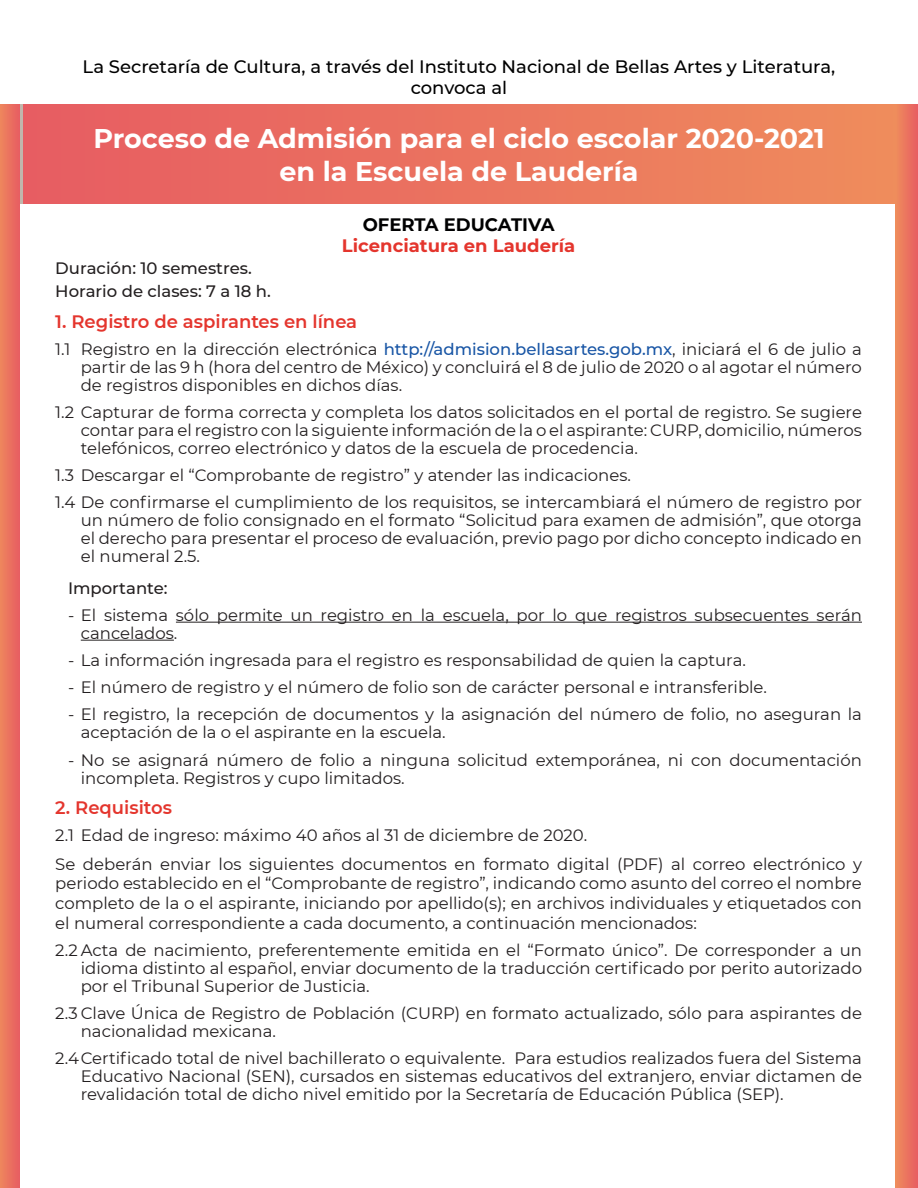
<style>
.page{position:relative;width:918px;height:1188px;background:#fff}
.page>*{position:absolute;margin:0;border:0;box-sizing:border-box;transform-origin:0 0}
.t1{font:700 27px "Montserrat";color:#fff}
.t2{font:500 18px "Montserrat";color:#000001}
.t3{font:600 18px "Montserrat";color:#e4352d}
.t4{font:700 18px "Montserrat";color:#e4352d}
.t5{font:700 18px "Montserrat";color:#000001}
.Body_Text{font:16.5px/18px "Montserrat";color:#231f20;text-align:justify}
.Body_Text-2{font:500 16.5px "Montserrat";color:#231f20}
.s1{font-weight:500;color:#1855a5}
</style>
<div class="page">
<div style="left:896px;top:104px;width:22px;height:1083px;background:linear-gradient(to right,#ee8b5c,#e75f62)"></div>
<div style="left:19px;top:105px;width:877px;height:99px;background:linear-gradient(to right,#e65c63,#ef8b5c)"></div>
<div style="left:0;top:104px;width:20px;height:1083px;background:linear-gradient(to right,#ee865d,#e75f62)"></div>
<hr style="left:176px;top:622px;width:686px;height:1px;background:#231f20">
<hr style="left:81px;top:640px;width:93px;height:1px;background:#231f20">
<p class="t2" style="left:83px;top:54px;width:754px">La Secretaría de Cultura, a través del Instituto Nacional de Bellas Artes y Literatura,</p>
<p class="t2" style="left:411px;top:75px;width:98px">convoca al</p>
<p class="t1" style="left:93px;top:119px;width:733px">Proceso de Admisión para el ciclo escolar 2020-2021</p>
<p class="t1" style="left:279px;top:152px;width:361px">en la Escuela de Laudería</p>
<p class="t5" style="left:363px;top:211px;width:193px">OFERTA EDUCATIVA</p>
<p class="t4" style="left:342px;top:232px;width:235px">Licenciatura en Laudería</p>
<p class="Body_Text-2" style="left:55px;top:257px;width:198px">Duración: 10 semestres.</p>
<p class="Body_Text-2" style="left:55px;top:280px;width:217px">Horario de clases: 7 a 18 h.</p>
<p class="t3" style="left:55px;top:308px;width:303px">1. Registro de aspirantes en línea</p>
<p class="Body_Text" style="left:81px;top:339px;width:783px;text-indent:-26px">1.1 Registro en la dirección electrónica <span class="s1">http://admision.bellasartes.gob.mx</span>, iniciará el 6 de julio a partir de las 9 h (hora del centro de México) y concluirá el 8 de julio de 2020 o al agotar el número de registros disponibles en dichos días.</p>
<p class="Body_Text" style="left:81px;top:402px;width:783px;text-indent:-26px">1.2 Capturar de forma correcta y completa los datos solicitados en el portal de registro. Se sugiere contar para el registro con la siguiente información de la o el aspirante: CURP, domicilio, números telefónicos, correo electrónico y datos de la escuela de procedencia.</p>
<p class="Body_Text" style="left:55px;top:466px;width:577px">1.3 Descargar el “Comprobante de registro” y atender las indicaciones.</p>
<p class="Body_Text" style="left:81px;top:493px;width:783px;text-indent:-26px">1.4 De confirmarse el cumplimiento de los requisitos, se intercambiará el número de registro por un número de folio consignado en el formato “Solicitud para examen de admisión”, que otorga el derecho para presentar el proceso de evaluación, previo pago por dicho concepto indicado en el numeral 2.5.</p>
<p class="Body_Text-2" style="left:68px;top:576px;width:101px">Importante:</p>
<p class="Body_Text" style="left:81px;top:605px;width:783px;text-indent:-13px">- El sistema sólo permite un registro en la escuela, por lo que registros subsecuentes serán cancelados.</p>
<p class="Body_Text" style="left:68px;top:651px;width:679px">- La información ingresada para el registro es responsabilidad de quien la captura.</p>
<p class="Body_Text" style="left:68px;top:678px;width:701px">- El número de registro y el número de folio son de carácter personal e intransferible.</p>
<p class="Body_Text" style="left:81px;top:705px;width:783px;text-indent:-13px">- El registro, la recepción de documentos y la asignación del número de folio, no aseguran la aceptación de la o el aspirante en la escuela.</p>
<p class="Body_Text" style="left:81px;top:750px;width:783px;text-indent:-13px">- No se asignará número de folio a ninguna solicitud extemporánea, ni con documentación incompleta. Registros y cupo limitados.</p>
<p class="t3" style="left:55px;top:794px;width:118px">2. Requisitos</p>
<p class="Body_Text" style="left:55px;top:825px;width:533px">2.1 Edad de ingreso: máximo 40 años al 31 de diciembre de 2020.</p>
<p class="Body_Text" style="left:55px;top:853px;width:808px;line-height:19.8px">Se deberán enviar los siguientes documentos en formato digital (PDF) al correo electrónico y periodo establecido en el “Comprobante de registro”, indicando como asunto del correo el nombre completo de la o el aspirante, iniciando por apellido(s); en archivos individuales y etiquetados con el numeral correspondiente a cada documento, a continuación mencionados:</p>
<p class="Body_Text" style="left:81px;top:941px;width:783px;text-indent:-26px">2.2 Acta de nacimiento, preferentemente emitida en el “Formato único”. De corresponder a un idioma distinto al español, enviar documento de la traducción certificado por perito autorizado por el Tribunal Superior de Justicia.</p>
<p class="Body_Text" style="left:81px;top:1004px;width:783px;text-indent:-26px">2.3 Clave Única de Registro de Población (CURP) en formato actualizado, sólo para aspirantes de nacionalidad mexicana.</p>
<p class="Body_Text" style="left:81px;top:1049px;width:783px;text-indent:-26px">2.4 Certificado total de nivel bachillerato o equivalente. Para estudios realizados fuera del Sistema Educativo Nacional (SEN), cursados en sistemas educativos del extranjero, enviar dictamen de revalidación total de dicho nivel emitido por la Secretaría de Educación Pública (SEP).</p>
</div>
